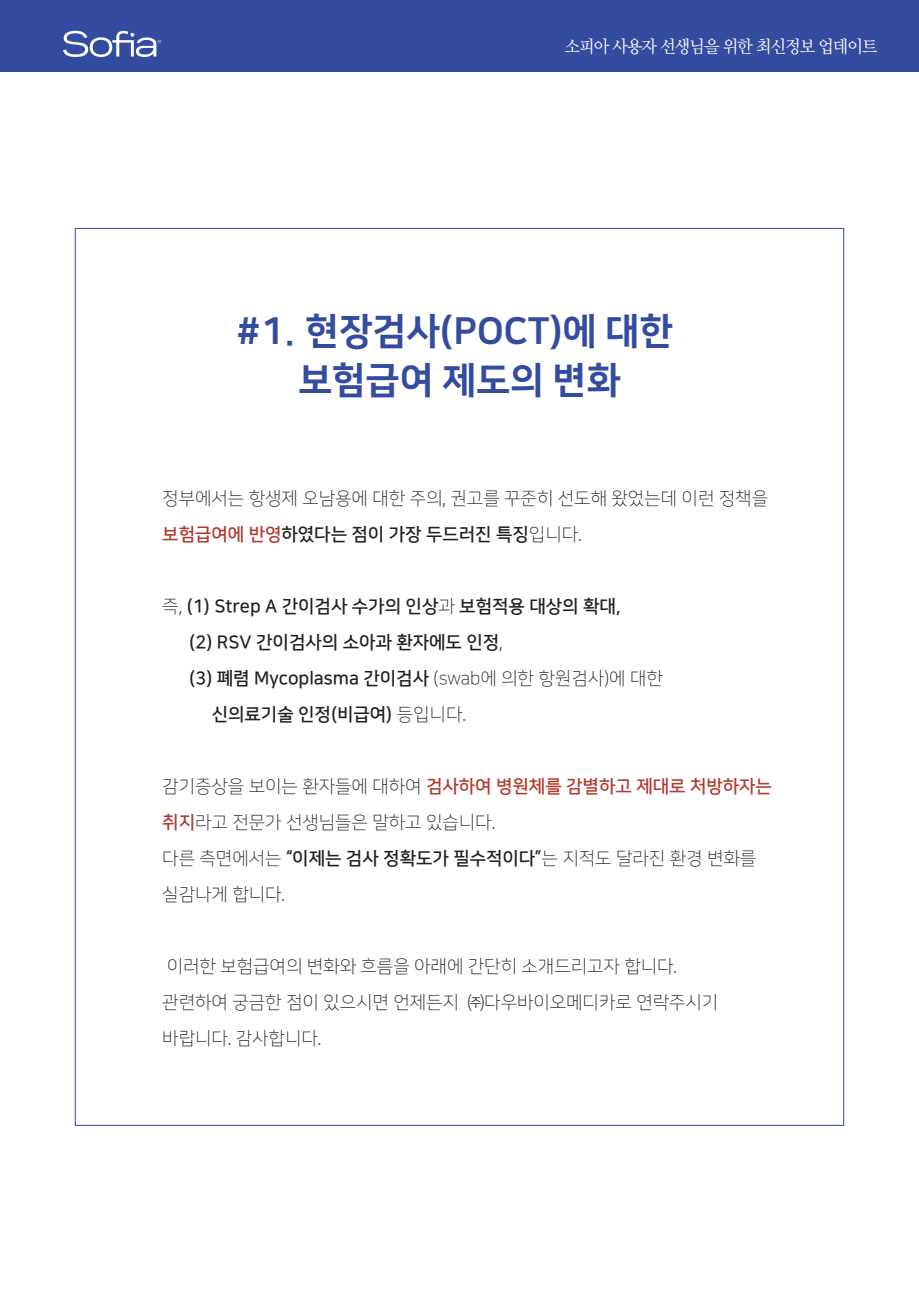
<style>
.page{position:relative;width:919px;height:1289px;background:#fff}
.page>*{position:absolute;margin:0;border:0;box-sizing:border-box;transform-origin:0 0}
.t1{font:37.05px/48.9px "Nanum Square OTFEB";color:#344ca0;text-align:center}
.t2{font:18px/36px "Nanum Square OTFL";color:#231f20}
.t3{font:18px "Nanum Square OTFB";color:#231f20}
.t4{font:18px "Nanum Square OTFB";color:#b13a2e}
.t5{font:17.25px "Rix Mj PM";letter-spacing:-.05em;color:#fff}
.s1{color:#b13a2e}
.s2{font-family:"Nanum Square OTFL"}
.s3{font-family:"Nanum Square OTFL";color:#231f20}
.s4{font-family:"Nanum Square OTFB";color:#b13a2e}
.s5{font-family:"Nanum Square OTFB"}
</style>
<div class="page">
<div style="left:0;top:0;width:918px;height:71px;background:#344ca0"></div>
<svg style="left:63px;top:31px;width:98px;height:26px"></svg>
<p class="t5" style="left:564px;top:38px;width:315px">소피아 사용자 선생님을 위한 최신정보 업데이트</p>
<h1 class="t1" style="left:237px;top:307px;width:438px">#1. 현장검사(POCT)에 대한 보험급여 제도의 변화</h1>
<p class="t2" style="left:162px;top:481px;width:607px">정부에서는 항생제 오남용에 대한 주의, 권고를 꾸준히 선도해 왔었는데 이런 정책을</p>
<p class="t3" style="left:162px;top:525px;width:421px"><span class="s1">보험급여에 반영</span>하였다는 점이 가장 두드러진 특징<span class="s2">입니다.</span></p>
<p class="t3" style="left:162px;top:597px;width:460px"><span class="s2">즉,</span> (1) Strep A 간이검사 수가의 인상<span class="s2">과</span> 보험적용 대상의 확대,</p>
<p class="t3" style="left:189px;top:633px;width:315px">(2) RSV 간이검사의 소아과 환자에도 인정<span class="s2">,</span></p>
<p class="t3" style="left:189px;top:669px;width:475px">(3) 폐렴 Mycoplasma 간이검사 <span class="s2">(swab에 의한 항원검사)에 대한</span></p>
<p class="t3" style="left:212px;top:705px;width:255px">신의료기술 인정(비급여) <span class="s2">등입니다.</span></p>
<p class="t4" style="left:162px;top:777px;width:611px"><span class="s3">감기증상을 보이는 환자들에 대하여</span> 검사하여 병원체를 감별하고 제대로 처방하자는</p>
<p class="t2" style="left:162px;top:805px;width:595px"><span class="s4">취지</span>라고 전문가 선생님들은 말하고 있습니다.<br>다른 측면에서는 <span class="s5">“이제는 검사 정확도가 필수적이다”</span>는 지적도 달라진 환경 변화를 실감나게 합니다.</p>
<p class="t2" style="left:162px;top:949px;width:557px">이러한 보험급여의 변화와 흐름을 아래에 간단히 소개드리고자 합니다. 관련하여 궁금한 점이 있으시면 언제든지 ㈜다우바이오메디카로 연락주시기 바랍니다. 감사합니다.</p>
</div>
